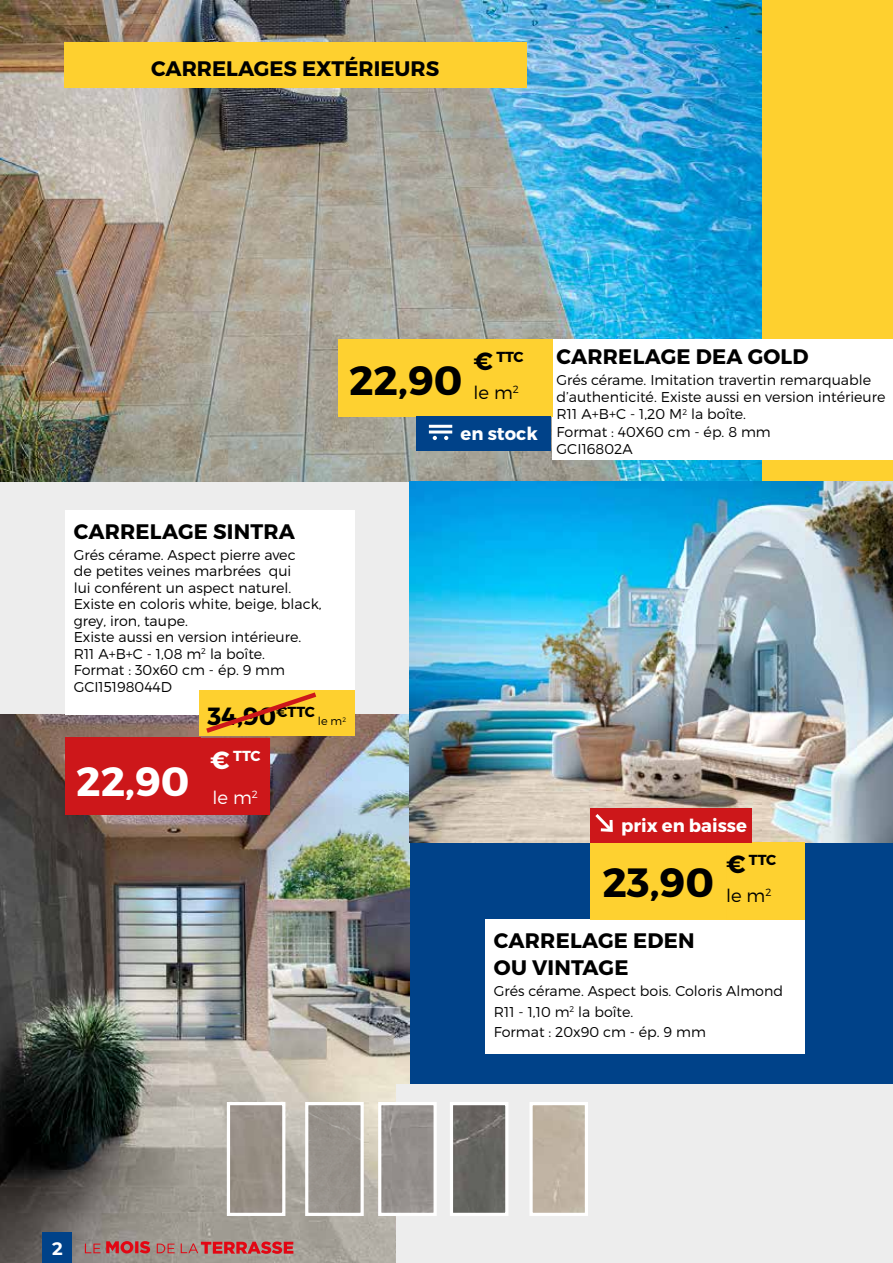
<style>
.page{position:relative;width:893px;height:1263px;background:#fff}
.page>*{position:absolute;margin:0;border:0;box-sizing:border-box;transform-origin:0 0}
.t1{font:700 40.8px "Montserrat";color:#000}
.t2{font:700 40.8px "Montserrat";color:#fff}
.t3{font:700 24.9px "Montserrat";color:#000}
.t4{font:700 21px/27px "Montserrat";letter-spacing:.01em;color:#000}
.t5{font:700 18px "Montserrat";color:#fff}
.t6{font:300 18px "Montserrat";color:#000}
.t7{font:300 18px "Montserrat";color:#fff}
.t8{font:700 18px "Montserrat Alternates";color:#fff}
.t9{font:700 14.55px "Montserrat";letter-spacing:-.02em;color:#000}
.t10{font:700 14.55px "Montserrat";color:#fff}
.t11{font:300 14.25px/16.5px "Montserrat";color:#000}
.t12{font:300 11.25px "Montserrat";color:#000}
.s1{font-size:24.9px}
</style>
<div class="page">
<div style="left:0;top:482px;width:410px;height:781px;background:#ededed"></div>
<div style="left:410px;top:482px;width:483px;height:781px;background:#004289"></div>
<div style="left:0;top:1px;width:893px;height:481px;background:#fed02f"></div>
<img style="left:0;top:714px;width:410px;height:549px">
<img style="left:0;top:0;width:761px;height:482px">
<img style="left:410px;top:482px;width:483px;height:360px">
<div style="left:65px;top:510px;width:289px;height:204px;background:#fff"></div>
<div style="left:485px;top:919px;width:320px;height:135px;background:#fff"></div>
<div style="left:552px;top:339px;width:341px;height:121px;background:#fff"></div>
<div style="left:199px;top:690px;width:155px;height:46px;background:#fed02f"></div>
<div style="left:65px;top:738px;width:136px;height:77px;background:#cd171a"></div>
<svg style="left:201px;top:692px;width:120px;height:123px"></svg>
<div style="left:591px;top:842px;width:135px;height:77px;background:#fed130"></div>
<div style="left:726px;top:842px;width:79px;height:77px;background:#fed130"></div>
<div style="left:338px;top:339px;width:136px;height:77px;background:#fed130"></div>
<svg style="left:474px;top:339px;width:78px;height:77px"></svg>
<div style="left:397px;top:1084px;width:496px;height:179px;background:#ededed"></div>
<div style="left:591px;top:808px;width:161px;height:34px;background:#cd171a"></div>
<svg style="left:595px;top:814px;width:18px;height:18px"></svg>
<svg style="left:106px;top:1241px;width:44px;height:12px"></svg>
<svg style="left:157px;top:1243px;width:18px;height:10px"></svg>
<svg style="left:85px;top:1243px;width:15px;height:10px"></svg>
<svg style="left:181px;top:1241px;width:112px;height:13px"></svg>
<div style="left:416px;top:416px;width:134px;height:34px;background:#004289"></div>
<svg style="left:433px;top:436px;width:4px;height:4px"></svg>
<svg style="left:444px;top:436px;width:4px;height:4px"></svg>
<hr style="left:429px;top:430px;width:23px;height:3px;background:#fff">
<hr style="left:429px;top:425px;width:23px;height:3px;background:#fff">
<div style="left:533px;top:1106px;width:51px;height:106px;background:#bfb3a2"></div>
<div style="left:529px;top:1102px;width:59px;height:114px;border:3px solid #fff"></div>
<img style="left:454px;top:1106px;width:50px;height:106px">
<div style="left:450px;top:1102px;width:58px;height:114px;border:3px solid #fff"></div>
<img style="left:382px;top:1106px;width:51px;height:106px">
<div style="left:378px;top:1102px;width:59px;height:114px;border:3px solid #fff"></div>
<div style="left:309px;top:1106px;width:51px;height:106px;background:#97918b"></div>
<div style="left:305px;top:1102px;width:59px;height:114px;border:3px solid #fff"></div>
<div style="left:231px;top:1106px;width:50px;height:106px;background:#988f86"></div>
<div style="left:227px;top:1102px;width:58px;height:114px;border:3px solid #fff"></div>
<div style="left:43px;top:1232px;width:29px;height:31px;background:#004289"></div>
<div style="left:64px;top:43px;width:463px;height:45px;background:#fed02f"></div>
<h3 class="t4" style="left:151px;top:55px;width:290px">CARRELAGES EXTÉRIEURS</h3>
<h1 class="t1" style="left:349px;top:355px;width:115px">22,90</h1>
<p class="t9" style="left:474px;top:348px;width:52px"><span class="s1">€</span> TTC</p>
<p class="t6" style="left:474px;top:382px;width:47px">le m<sup>2</sup></p>
<p class="t5" style="left:461px;top:423px;width:79px">en stock</p>
<h3 class="t4" style="left:556px;top:343px;width:254px">CARRELAGE DEA GOLD</h3>
<p class="t11" style="left:556px;top:371px;width:331px;line-height:17.1px">Grés cérame. Imitation travertin remarquable d’authenticité. Existe aussi en version intérieure<br>R11 A+B+C - 1,20 M<sup>2</sup> la boîte.<br>Format : 40X60 cm - ép. 8 mm<br>GCI16802A</p>
<h3 class="t4" style="left:74px;top:518px;width:223px">CARRELAGE SINTRA</h3>
<p class="t11" style="left:74px;top:546px;width:249px">Grés cérame. Aspect pierre avec<br>de petites veines marbrées qui<br>lui conférent un aspect naturel.<br>Existe en coloris white, beige, black, grey, iron, taupe.<br>Existe aussi en version intérieure.<br>R11 A+B+C - 1,08 m<sup>2</sup> la boîte.<br>Format : 30x60 cm - ép. 9 mm<br>GCI15198044D</p>
<h1 class="t2" style="left:76px;top:756px;width:115px">22,90</h1>
<h2 class="t3" style="left:207px;top:701px;width:109px">34,90<sup>€TTC</sup></h2>
<p class="t12" style="left:318px;top:714px;width:30px">le m<sup>2</sup></p>
<p class="t10" style="left:210px;top:747px;width:52px"><span class="s1">€</span> TTC</p>
<p class="t7" style="left:213px;top:787px;width:47px">le m<sup>2</sup></p>
<p class="t5" style="left:621px;top:814px;width:127px">prix en baisse</p>
<h1 class="t1" style="left:602px;top:858px;width:113px">23,90</h1>
<p class="t9" style="left:726px;top:850px;width:52px"><span class="s1">€</span> TTC</p>
<p class="t6" style="left:726px;top:885px;width:47px">le m<sup>2</sup></p>
<h3 class="t4" style="left:494px;top:927px;width:202px">CARRELAGE EDEN<br>OU VINTAGE</h3>
<p class="t11" style="left:494px;top:980px;width:291px;line-height:20.7px">Grés cérame. Aspect bois. Coloris Almond<br>R11 - 1,10 m<sup>2</sup> la boîte.<br>Format : 20x90 cm - ép. 9 mm</p>
<p class="t8" style="left:52px;top:1236px;width:12px">2</p>
</div>
